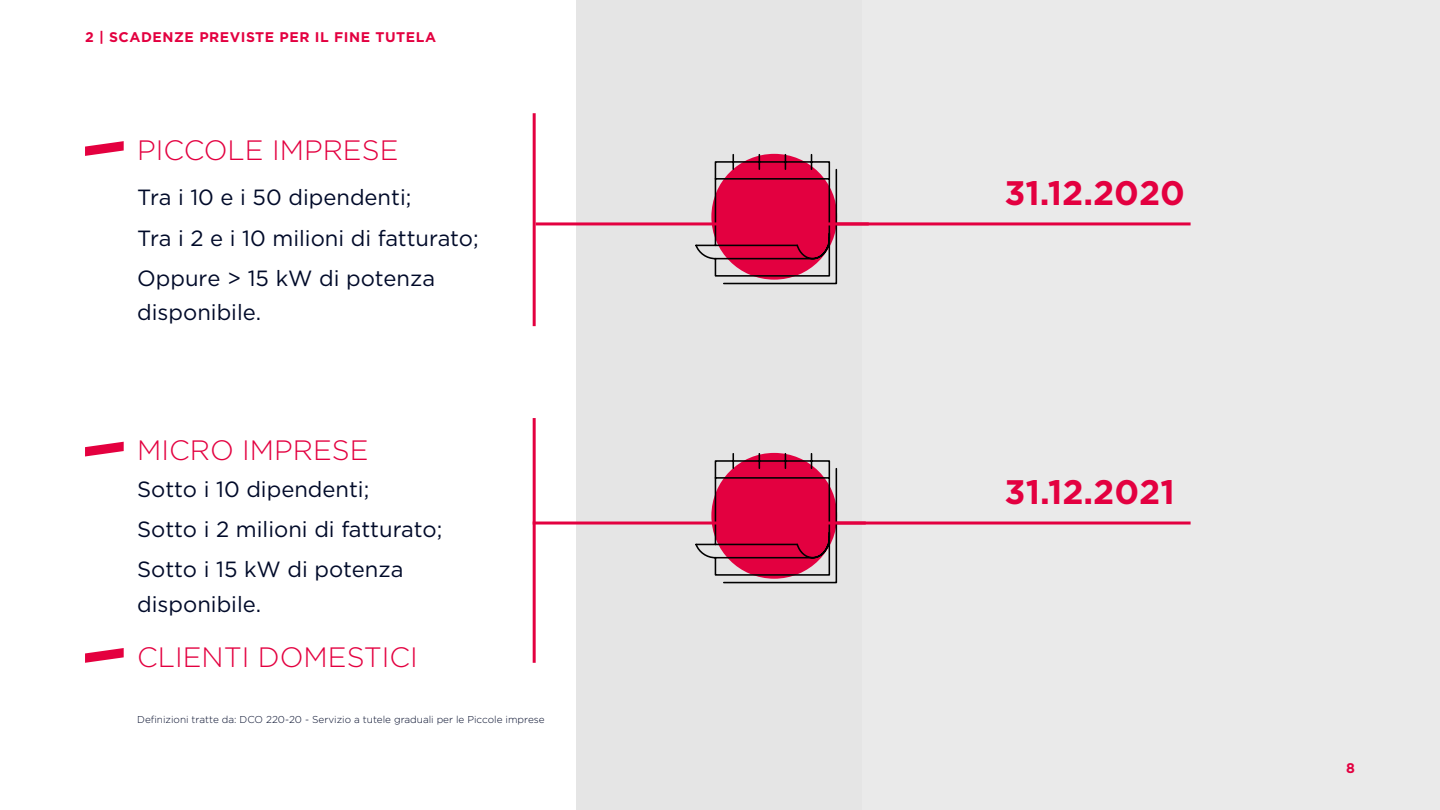
<style>
.page{position:relative;width:1440px;height:810px;background:#fff}
.page>*{position:absolute;margin:0;border:0;box-sizing:border-box;transform-origin:0 0}
.t1{font:700 34px "Gotham";color:#e30040}
.t2{font:300 28px "Gotham";color:#e30040}
.t3{font:22px/40px "Gotham";color:#000a29}
.t4{font:700 14px "Gotham";letter-spacing:.04em;color:#e30040}
.t5{font:300 10px "Gotham";color:#000a29}
</style>
<div class="page">
<div style="left:577px;top:0;width:863px;height:810px;background:#e5e5e5"></div>
<div style="left:862px;top:0;width:578px;height:810px;background:#eaeaea"></div>
<svg style="left:85px;top:141px;width:39px;height:15px"></svg>
<hr style="left:826px;top:222px;width:365px;height:3px;background:#e30040">
<svg style="left:694px;top:153px;width:144px;height:132px"></svg>
<svg style="left:85px;top:441px;width:39px;height:16px"></svg>
<svg style="left:85px;top:648px;width:39px;height:15px"></svg>
<hr style="left:826px;top:521px;width:365px;height:3px;background:#e30040">
<svg style="left:694px;top:452px;width:144px;height:132px"></svg>
<hr style="left:536px;top:222px;width:333px;height:3px;background:#e30040">
<hr style="left:533px;top:113px;width:3px;height:213px;background:#e30040">
<hr style="left:533px;top:418px;width:3px;height:244px;background:#e30040">
<hr style="left:533px;top:521px;width:333px;height:3px;background:#e30040">
<p class="t4" style="left:85px;top:29px;width:353px">2 | SCADENZE PREVISTE PER IL FINE TUTELA</p>
<p class="t2" style="left:137px;top:135px;width:263px">PICCOLE IMPRESE</p>
<p class="t3" style="left:137px;top:177px;width:343px">Tra i 10 e i 50 dipendenti;<br>Tra i 2 e i 10 milioni di fatturato;<br>Oppure &gt; 15 kW di potenza</p>
<p class="t3" style="left:137px;top:291px;width:125px">disponibile.</p>
<p class="t2" style="left:137px;top:435px;width:233px">MICRO IMPRESE</p>
<p class="t3" style="left:137px;top:469px;width:307px">Sotto i 10 dipendenti;<br>Sotto i 2 milioni di fatturato;<br>Sotto i 15 kW di potenza</p>
<p class="t3" style="left:137px;top:583px;width:125px">disponibile.</p>
<p class="t2" style="left:137px;top:641px;width:282px">CLIENTI DOMESTICI</p>
<p class="t5" style="left:137px;top:714px;width:409px">Definizioni tratte da: DCO 220-20 - Servizio a tutele graduali per le Piccole imprese</p>
<h1 class="t1" style="left:1005px;top:174px;width:182px">31.12.2020</h1>
<h1 class="t1" style="left:1005px;top:472px;width:172px">31.12.2021</h1>
<p class="t4" style="left:1346px;top:760px;width:10px">8</p>
</div>
